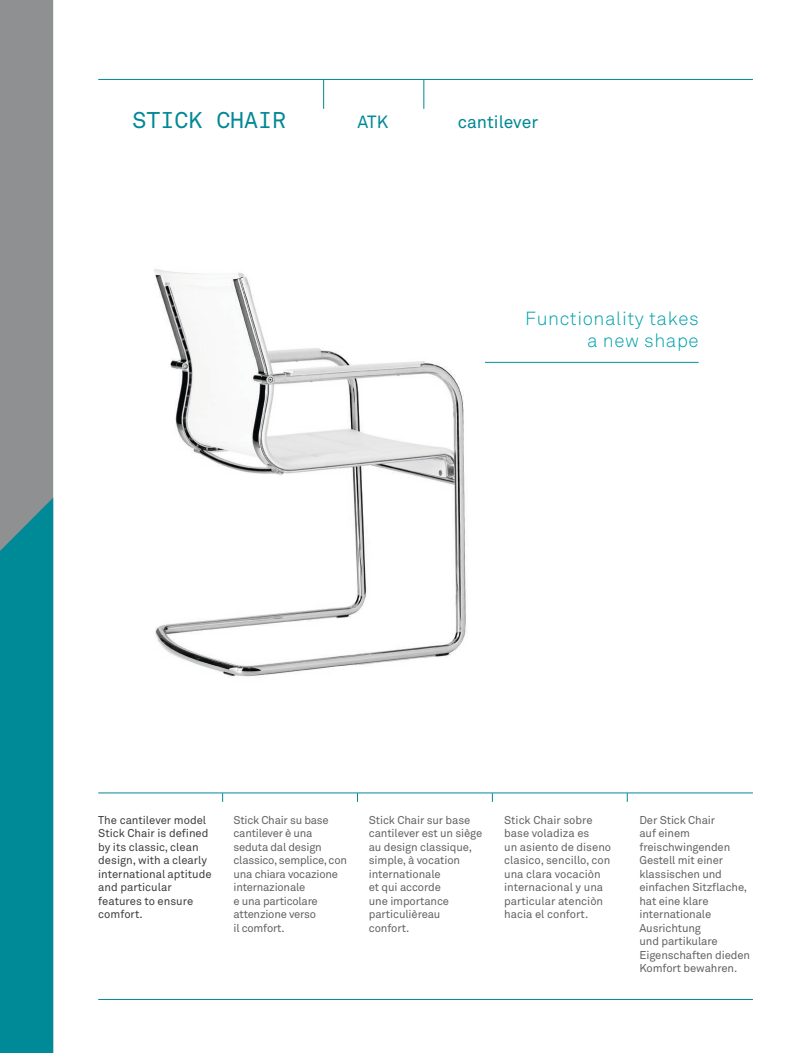
<style>
.page{position:relative;width:798px;height:1053px;background:#fff}
.page>*{position:absolute;margin:0;border:0;box-sizing:border-box;transform-origin:0 0}
.t1{font:22.5px "Akkurat Mono";color:#008996}
.t2{font:300 18.75px "Akkurat";letter-spacing:.03em;color:#00a1aa}
.t3{font:17.5px "Akkurat";color:#008996}
.t4{font:11.25px/13.5px "Akkurat";letter-spacing:-.01em;color:#636366}
.t5{font:11.25px/13.5px "Akkurat";color:#3e3e3f}
</style>
<div class="page">
<img style="left:154px;top:269px;width:312px;height:408px">
<div style="left:0;top:0;width:53px;height:496px;background:#8e9091"></div>
<div style="left:0;top:496px;width:54px;height:556px;background:#008996"></div>
<hr style="left:484px;top:362px;width:214px;height:1px;background:#0095a0">
<hr style="left:98px;top:79px;width:654px;height:1px;background:#008996">
<svg style="left:323px;top:80px;width:1px;height:29px"></svg>
<svg style="left:423px;top:80px;width:1px;height:29px"></svg>
<hr style="left:98px;top:792px;width:654px;height:1px;background:#008996">
<hr style="left:98px;top:999px;width:654px;height:1px;background:#008996">
<p class="t1" style="left:132px;top:107px;width:155px">STICK CHAIR</p>
<p class="t3" style="left:357px;top:111px;width:32px">ATK</p>
<p class="t3" style="left:457px;top:111px;width:82px">cantilever</p>
<p class="t2" style="left:525px;top:307px;width:175px">Functionality takes</p>
<p class="t2" style="left:587px;top:329px;width:113px">a new shape</p>
<p class="t5" style="left:98px;top:813px;width:115px">The cantilever model<br>Stick Chair is defined by its classic, clean design, with a clearly international aptitude and particular features to ensure comfort.</p>
<p class="t4" style="left:233px;top:813px;width:115px">Stick Chair su base cantilever è una seduta dal design classico, semplice, con una chiara vocazione internazionale</p>
<p class="t4" style="left:233px;top:894px;width:86px">e una particolare attenzione verso</p>
<p class="t4" style="left:233px;top:921px;width:53px">il comfort.</p>
<p class="t4" style="left:369px;top:813px;width:115px">Stick Chair sur base cantilever est un siège au design classique, simple, à vocation internationale<br>et qui accorde<br>une importance particulièreau confort.</p>
<p class="t4" style="left:504px;top:813px;width:90px">Stick Chair sobre base voladiza es</p>
<p class="t4" style="left:504px;top:840px;width:108px">un asiento de diseno clasico, sencillo, con una clara vocaciòn internacional y una particular atenciòn hacia el confort.</p>
<p class="t4" style="left:639px;top:813px;width:112px">Der Stick Chair<br>auf einem freischwingenden<br>Gestell mit einer klassischen und einfachen Sitzflache, hat eine klare internationale<br>Ausrichtung<br>und partikulare<br>Eigenschaften dieden<br>Komfort bewahren.</p>
</div>
